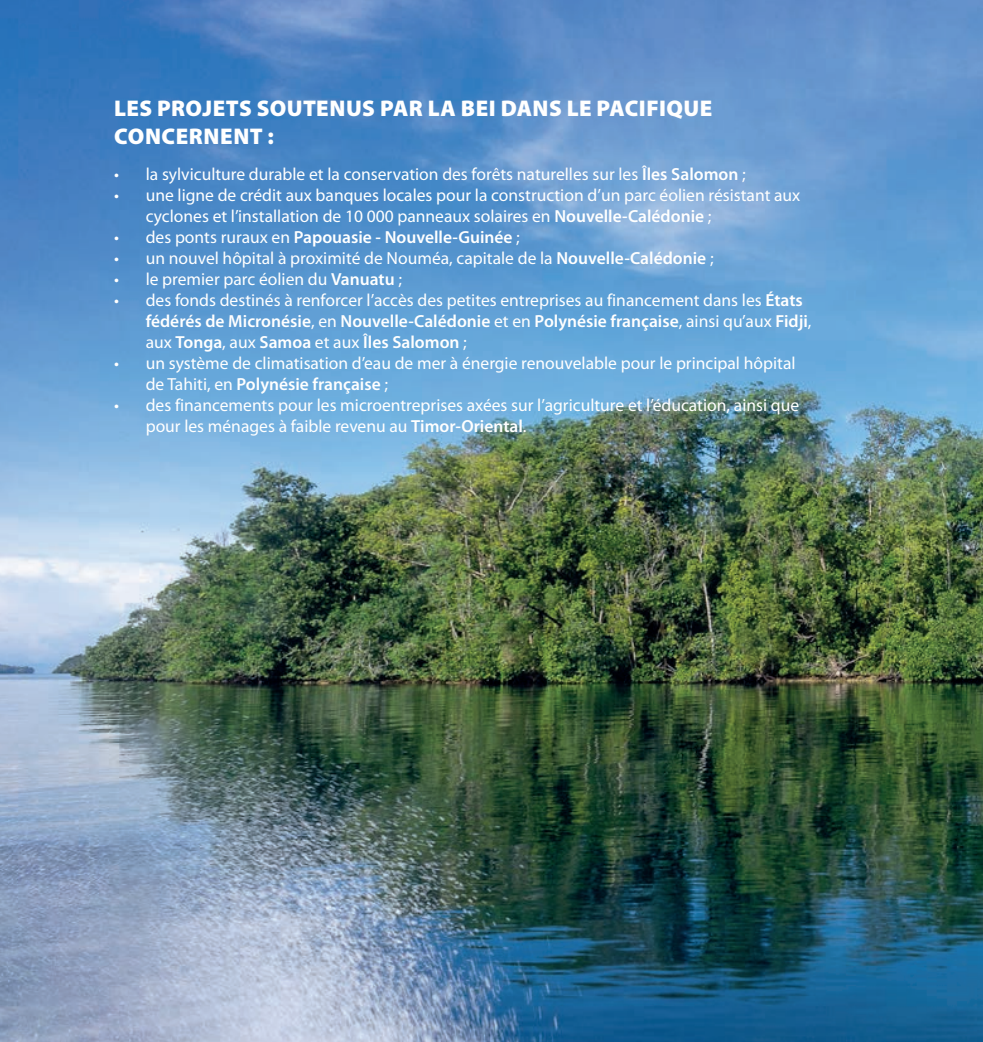
<style>
.page{position:relative;width:983px;height:1042px;background:#fff}
.page>*{position:absolute;margin:0;border:0;box-sizing:border-box;transform-origin:0 0}
._01_Titre_01{font:900 22.75px/27.3px "Myriad Pro";letter-spacing:.015em;color:#fff}
.t1{font:17.5px/21px "Myriad Pro";color:#fff}
.t2{font:600 17.5px "Myriad Pro";color:#fff}
.s1{font-weight:600}
.s2{font-weight:400}
</style>
<div class="page">
<img style="left:0;top:0;width:982px;height:1042px">
<p class="_01_Titre_01" style="left:114px;top:95px;width:599px">LES PROJETS SOUTENUS PAR LA BEI DANS LE PACIFIQUE<br>CONCERNENT :</p>
<p class="t1" style="left:114px;top:163px;width:633px">• la sylviculture durable et la conservation des forêts naturelles sur les <span class="s1">Îles Salomon</span> ;</p>
<p class="t1" style="left:146px;top:184px;width:656px;text-indent:-32px">• une ligne de crédit aux banques locales pour la construction d’un parc éolien résistant aux cyclones et l’installation de 10 000 panneaux solaires en <span class="s1">Nouvelle-Calédonie</span> ;</p>
<p class="t2" style="left:114px;top:227px;width:407px"><span class="s2">• des ponts ruraux en</span> Papouasie - Nouvelle-Guinée <span class="s2">;</span></p>
<p class="t1" style="left:114px;top:247px;width:600px">• un nouvel hôpital à proximité de Nouméa, capitale de la <span class="s1">Nouvelle-Calédonie</span> ;</p>
<p class="t1" style="left:114px;top:268px;width:289px">• le premier parc éolien du <span class="s1">Vanuatu</span> ;</p>
<p class="t1" style="left:146px;top:289px;width:667px;text-indent:-32px">• des fonds destinés à renforcer l’accès des petites entreprises au financement dans les <span class="s1">États fédérés de Micronésie</span>, en <span class="s1">Nouvelle-Calédonie</span> et en <span class="s1">Polynésie française</span>, ainsi qu’aux <span class="s1">Fidji</span>, aux <span class="s1">Tonga</span>, aux <span class="s1">Samoa</span> et aux <span class="s1">Îles Salomon</span> ;</p>
<p class="t1" style="left:146px;top:352px;width:651px;text-indent:-32px">• un système de climatisation d’eau de mer à énergie renouvelable pour le principal hôpital de Tahiti, en <span class="s1">Polynésie française</span> ;</p>
<p class="t1" style="left:146px;top:394px;width:654px;text-indent:-32px">• des financements pour les microentreprises axées sur l’agriculture et l’éducation, ainsi que pour les ménages à faible revenu au <span class="s1">Timor-Oriental</span>.</p>
</div>
